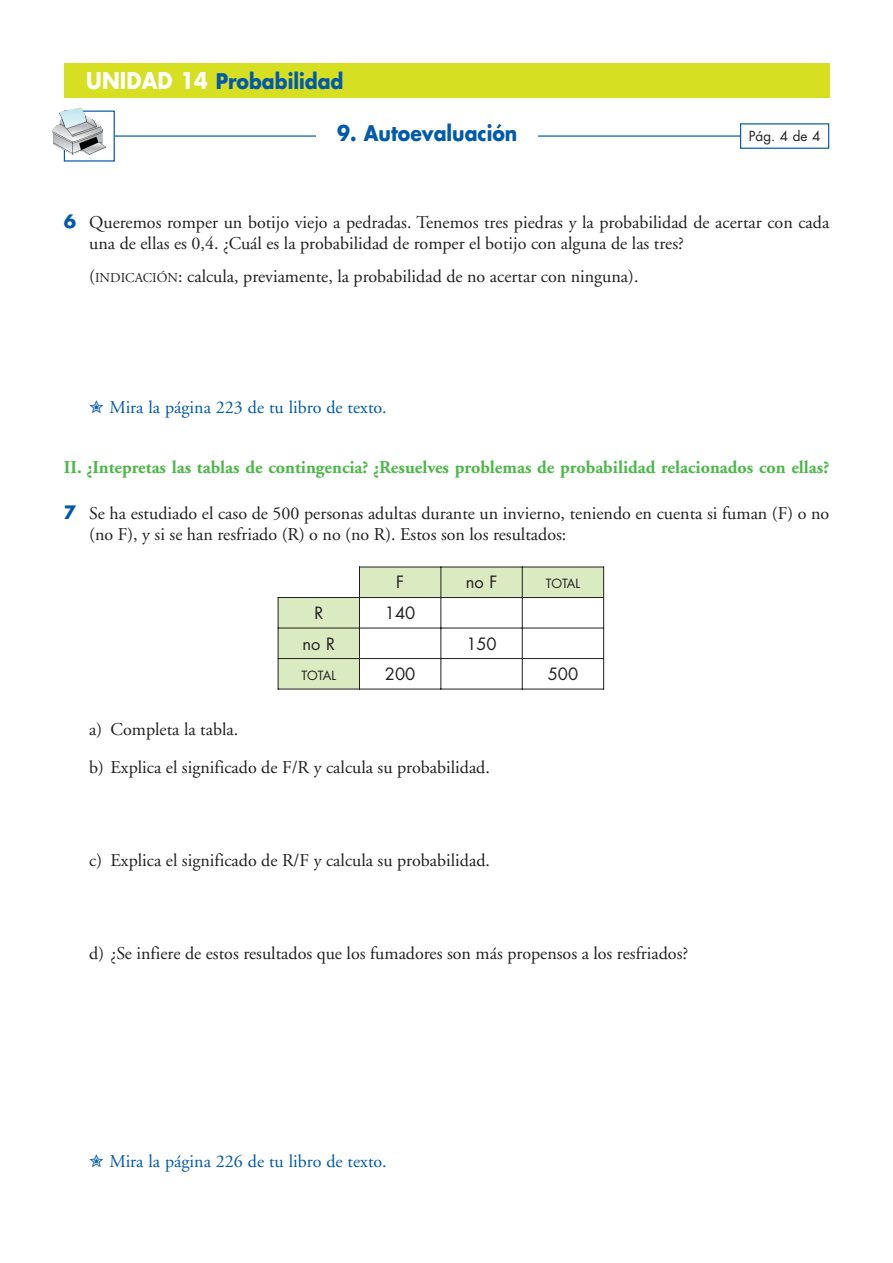
<style>
.page{position:relative;width:893px;height:1263px;background:#fff}
.page>*{position:absolute;margin:0;border:0;box-sizing:border-box;transform-origin:0 0}
.t1{font:700 21px "Futura";color:#015aaa;scale:.9 1}
.t2{font:18px/21px "Adobe Garamond";color:#231f20}
.t3{font:700 18px "Adobe Garamond";color:#4cb848}
.t4{font:18px "Adobe Garamond";color:#015aaa}
.t5{font:16.5px "Futura";color:#231f20}
.t6{font:13.5px "Futura";color:#231f20}
.t7{font:12.3px "Futura";color:#231f20}
.s1{font-size:22.5px;color:#fff}
.s2{font-family:"Futura";font-weight:700;color:#015aaa}
.s3{font-size:13.5px}
</style>
<div class="page">
<div style="left:64px;top:64px;width:765px;height:34px;background:#d6df21"></div>
<svg style="left:115px;top:123px;width:715px;height:26px"></svg>
<div style="left:317px;top:111px;width:221px;height:51px;background:#fff"></div>
<div style="left:64px;top:111px;width:51px;height:51px;border:1px solid #015aaa"></div>
<img style="left:52px;top:107px;width:54px;height:48px">
<div style="left:278px;top:567px;width:163px;height:31px;background:#daeac1"></div>
<div style="left:441px;top:567px;width:81px;height:31px;background:#daeac1"></div>
<div style="left:522px;top:567px;width:82px;height:31px;background:#daeac1"></div>
<div style="left:278px;top:598px;width:81px;height:30px;background:#daeac1"></div>
<div style="left:278px;top:628px;width:81px;height:31px;background:#daeac1"></div>
<div style="left:278px;top:659px;width:81px;height:30px;background:#daeac1"></div>
<hr style="left:278px;top:567px;width:1px;height:122px;background:#231f20">
<hr style="left:359px;top:567px;width:1px;height:122px;background:#231f20">
<hr style="left:440px;top:567px;width:1px;height:122px;background:#231f20">
<hr style="left:522px;top:567px;width:1px;height:122px;background:#231f20">
<hr style="left:603px;top:567px;width:1px;height:122px;background:#231f20">
<hr style="left:278px;top:567px;width:326px;height:1px;background:#231f20">
<hr style="left:278px;top:597px;width:326px;height:1px;background:#231f20">
<hr style="left:278px;top:628px;width:326px;height:1px;background:#231f20">
<hr style="left:278px;top:658px;width:326px;height:1px;background:#231f20">
<hr style="left:278px;top:689px;width:326px;height:1px;background:#231f20">
<div style="left:276px;top:566px;width:83px;height:31px;background:#fff"></div>
<p class="t1" style="left:86px;top:72px;width:287px"><span class="s1">UNIDAD 14</span> Probabilidad</p>
<p class="t1" style="left:337px;top:123px;width:202px">9. Autoevaluación</p>
<p class="t6" style="left:749px;top:130px;width:73px">Pág. 4 de 4</p>
<p class="t2" style="left:89px;top:213px;width:741px;text-indent:-26px"><span class="s2">6</span> Queremos romper un botijo viejo a pedradas. Tenemos tres piedras y la probabilidad de acertar con cada una de ellas es 0,4. ¿Cuál es la probabilidad de romper el botijo con alguna de las tres?</p>
<p class="t2" style="left:89px;top:268px;width:551px">(<span class="s3">INDICACIÓN</span>: calcula, previamente, la probabilidad de no acertar con ninguna).</p>
<p class="t4" style="left:89px;top:400px;width:299px">✮ Mira la página 223 de tu libro de texto.</p>
<p class="t3" style="left:64px;top:460px;width:767px">II. ¿Intepretas las tablas de contingencia? ¿Resuelves problemas de probabilidad relacionados con ellas?</p>
<p class="t2" style="left:89px;top:505px;width:741px;text-indent:-26px"><span class="s2">7</span> Se ha estudiado el caso de 500 personas adultas durante un invierno, teniendo en cuenta si fuman (F) o no (no F), y si se han resfriado (R) o no (no R). Estos son los resultados:</p>
<p class="t5" style="left:396px;top:575px;width:9px">F</p>
<p class="t5" style="left:466px;top:575px;width:33px">no F</p>
<p class="t7" style="left:546px;top:578px;width:36px">TOTAL</p>
<p class="t5" style="left:314px;top:605px;width:10px">R</p>
<p class="t5" style="left:385px;top:605px;width:32px">140</p>
<p class="t5" style="left:302px;top:637px;width:34px">no R</p>
<p class="t5" style="left:466px;top:637px;width:32px">150</p>
<p class="t7" style="left:301px;top:670px;width:36px">TOTAL</p>
<p class="t5" style="left:385px;top:666px;width:32px">200</p>
<p class="t5" style="left:548px;top:666px;width:32px">500</p>
<p class="t2" style="left:89px;top:712px;width:402px;line-height:38px">a) Completa la tabla.<br>b) Explica el significado de F/R y calcula su probabilidad.</p>
<p class="t2" style="left:89px;top:852px;width:402px">c) Explica el significado de R/F y calcula su probabilidad.</p>
<p class="t2" style="left:89px;top:945px;width:600px">d) ¿Se infiere de estos resultados que los fumadores son más propensos a los resfriados?</p>
<p class="t4" style="left:89px;top:1154px;width:299px">✮ Mira la página 226 de tu libro de texto.</p>
</div>
